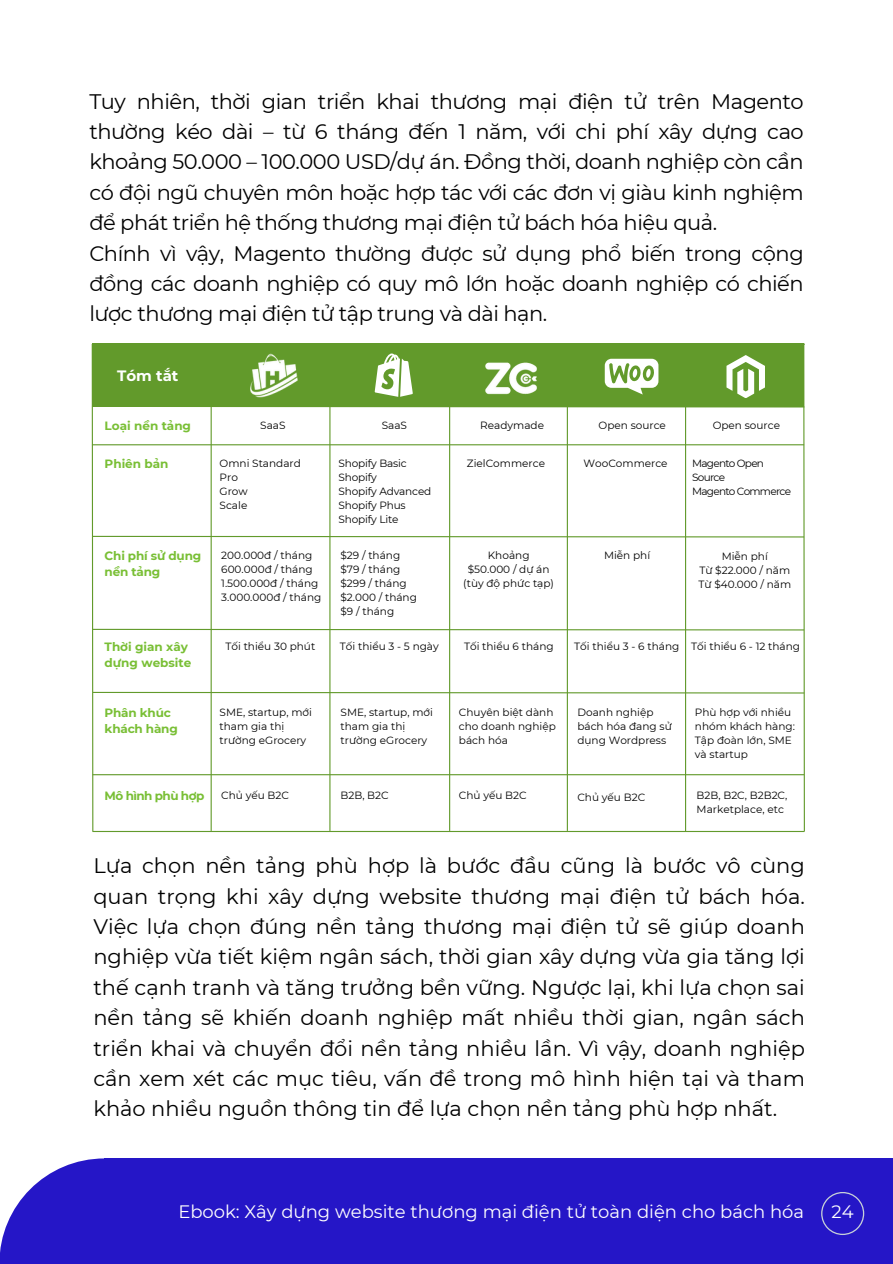
<style>
.page{position:relative;width:893px;height:1264px;background:#fff}
.page>*{position:absolute;margin:0;border:0;box-sizing:border-box;transform-origin:0 0}
.t1{font:21px/30.3px "Montserrat";letter-spacing:-.025em;color:#000}
.t2{font:18px "Montserrat";color:#fff}
.t3{font:700 15px "Montserrat";color:#fff}
.t4{font:700 12px/16px "Montserrat";letter-spacing:-.015em;color:#79bf35}
.t5{font:700 12px "Montserrat";letter-spacing:-.045em;color:#79bf35}
.t6{font:10.5px/14px "Montserrat";color:#000}
.t7{font:10.5px/14px "Montserrat";letter-spacing:-.07em;color:#000}
</style>
<div class="page">
<svg style="left:0;top:1158px;width:104px;height:105px;fill:#2516c7"></svg>
<div style="left:104px;top:1158px;width:788px;height:105px;background:#2516c7"></div>
<svg style="left:91px;top:343px;width:714px;height:489px"></svg>
<hr style="left:92px;top:831px;width:712px;height:1px;background:#629a2b">
<svg style="left:821px;top:1192px;width:43px;height:42px"></svg>
<p class="t1" style="left:89px;top:86px;width:715px">Tuy nhiên, thời gian triển khai thương mại điện tử trên Magento thường kéo dài – từ 6 tháng đến 1 năm, với chi phí xây dựng cao khoảng 50.000 – 100.000 USD/dự án. Đồng thời, doanh nghiệp còn cần có đội ngũ chuyên môn hoặc hợp tác với các đơn vị giàu kinh nghiệm để phát triển hệ thống thương mại điện tử bách hóa hiệu quả.<br>Chính vì vậy, Magento thường được sử dụng phổ biến trong cộng đồng các doanh nghiệp có quy mô lớn hoặc doanh nghiệp có chiến lược thương mại điện tử tập trung và dài hạn.</p>
<p class="t3" style="left:117px;top:366px;width:63px">Tóm tắt</p>
<p class="t4" style="left:105px;top:418px;width:88px">Loại nền tảng</p>
<p class="t6" style="left:260px;top:418px;width:27px">SaaS</p>
<p class="t6" style="left:382px;top:418px;width:27px">SaaS</p>
<p class="t6" style="left:480px;top:418px;width:65px">Readymade</p>
<p class="t6" style="left:598px;top:418px;width:69px">Open source</p>
<p class="t6" style="left:712px;top:418px;width:69px">Open source</p>
<p class="t4" style="left:105px;top:456px;width:65px">Phiên bản</p>
<p class="t6" style="left:219px;top:456px;width:83px">Omni Standard<br>Pro<br>Grow<br>Scale</p>
<p class="t6" style="left:338px;top:456px;width:94px">Shopify Basic<br>Shopify<br>Shopify Advanced<br>Shopify Phus<br>Shopify Lite</p>
<p class="t6" style="left:467px;top:456px;width:80px">ZielCommerce</p>
<p class="t6" style="left:583px;top:456px;width:86px">WooCommerce</p>
<p class="t7" style="left:692px;top:456px;width:100px">Magento Open<br>Source<br>Magento Commerce</p>
<p class="t4" style="left:105px;top:547px;width:98px">Chi phí sử dụng nền tảng</p>
<p class="t6" style="left:221px;top:548px;width:102px">200.000đ / tháng<br>600.000đ / tháng<br>1.500.000đ / tháng<br>3.000.000đ / tháng</p>
<p class="t6" style="left:340px;top:548px;width:78px">$29 / tháng $79 / tháng $299 / tháng $2.000 / tháng $9 / tháng</p>
<p class="t6" style="left:463px;top:548px;width:92px;text-align:center">Khoảng<br>$50.000 / dự án (tùy độ phức tạp)</p>
<p class="t6" style="left:604px;top:548px;width:48px">Miễn phí</p>
<p class="t6" style="left:698px;top:549px;width:94px;text-align:center">Miễn phí<br>Từ $22.000 / năm<br>Từ $40.000 / năm</p>
<p class="t4" style="left:105px;top:639px;width:88px">Thời gian xây dựng website</p>
<p class="t6" style="left:225px;top:639px;width:91px">Tối thiểu 30 phút</p>
<p class="t6" style="left:340px;top:639px;width:100px">Tối thiểu 3 - 5 ngày</p>
<p class="t6" style="left:464px;top:639px;width:91px">Tối thiểu 6 tháng</p>
<p class="t6" style="left:574px;top:639px;width:227px">Tối thiểu 3 - 6 tháng Tối thiểu 6 - 12 tháng</p>
<p class="t4" style="left:105px;top:704px;width:75px">Phân khúc khách hàng</p>
<p class="t6" style="left:695px;top:705px;width:101px">Phù hợp với nhiều nhóm khách hàng:<br>Tập đoàn lớn, SME và startup</p>
<p class="t6" style="left:219px;top:705px;width:94px">SME, startup, mới tham gia thị trường eGrocery</p>
<p class="t6" style="left:340px;top:705px;width:94px">SME, startup, mới tham gia thị trường eGrocery</p>
<p class="t6" style="left:459px;top:705px;width:98px">Chuyên biệt dành cho doanh nghiệp bách hóa</p>
<p class="t6" style="left:577px;top:705px;width:96px">Doanh nghiệp bách hóa đang sử dụng Wordpress</p>
<p class="t6" style="left:221px;top:788px;width:69px">Chủ yếu B2C</p>
<p class="t6" style="left:340px;top:788px;width:50px">B2B, B2C</p>
<p class="t6" style="left:459px;top:788px;width:69px">Chủ yếu B2C</p>
<p class="t6" style="left:577px;top:790px;width:69px">Chủ yếu B2C</p>
<p class="t5" style="left:105px;top:788px;width:101px">Mô hình phù hợp</p>
<p class="t6" style="left:696px;top:788px;width:92px">B2B, B2C, B2B2C,<br>Marketplace, etc</p>
<p class="t1" style="left:93px;top:850px;width:713px;text-align:justify">Lựa chọn nền tảng phù hợp là bước đầu cũng là bước vô cùng quan trọng khi xây dựng website thương mại điện tử bách hóa.<br>Việc lựa chọn đúng nền tảng thương mại điện tử sẽ giúp doanh nghiệp vừa tiết kiệm ngân sách, thời gian xây dựng vừa gia tăng lợi thế cạnh tranh và tăng trưởng bền vững. Ngược lại, khi lựa chọn sai nền tảng sẽ khiến doanh nghiệp mất nhiều thời gian, ngân sách triển khai và chuyển đổi nền tảng nhiều lần. Vì vậy, doanh nghiệp cần xem xét các mục tiêu, vấn đề trong mô hình hiện tại và tham khảo nhiều nguồn thông tin để lựa chọn nền tảng phù hợp nhất.</p>
<p class="t2" style="left:178px;top:1200px;width:627px">Ebook: Xây dựng website thương mại điện tử toàn diện cho bách hóa</p>
<p class="t2" style="left:831px;top:1200px;width:24px">24</p>
</div>
